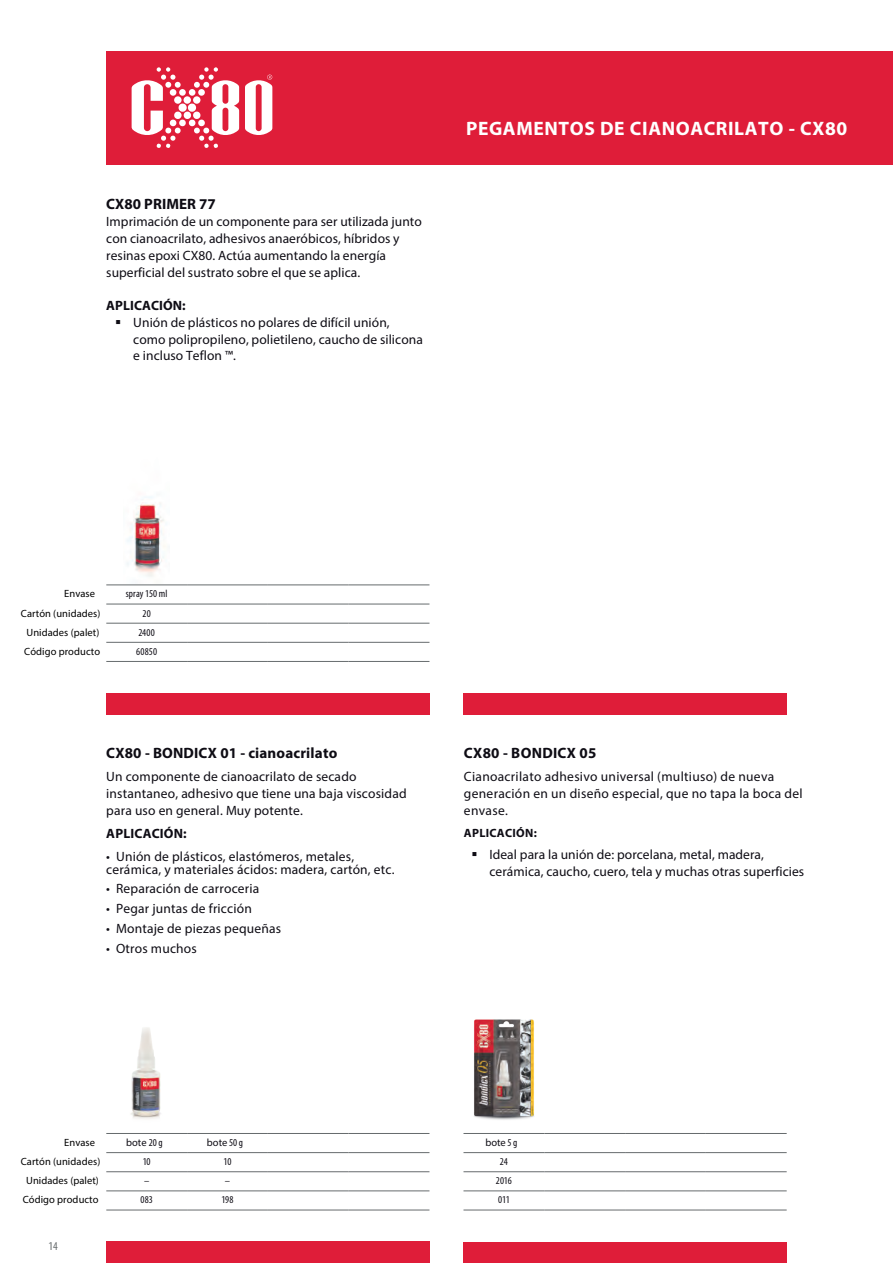
<style>
.page{position:relative;width:893px;height:1263px;background:#fff}
.page>*{position:absolute;margin:0;border:0;box-sizing:border-box;transform-origin:0 0}
.NAZWA_HANDLOWA{font:700 19.5px "Myriad Pro";letter-spacing:.03em;color:#fff}
.wypunktowanie{font:700 15px "Myriad Pro";letter-spacing:.01em;color:#0e0c14}
.wypunktowanie-2{font:13.5px/16.8px "Myriad Pro";letter-spacing:.005em;color:#0e0c14}
.wypunktowanie-3{font:700 13.5px "Myriad Pro";letter-spacing:.01em;color:#0e0c14}
.wypunktowanie-4{font:700 12px "Myriad Pro";letter-spacing:.025em;color:#0e0c14}
.t1{font:condensed 12px "Myriad Pro";color:#666b6d}
.t2{font:10.5px "Myriad Pro";letter-spacing:.01em;color:#000}
.dane_w_tabeli{font:condensed 10.5px "Myriad Pro";letter-spacing:.01em;color:#0e0c14}
.dane_w_tabeli-2{font:10.5px "Myriad Pro";color:#0e0c14}
.s1{font-stretch:condensed}
</style>
<div class="page">
<div style="left:463px;top:1242px;width:324px;height:21px;background:#df1d39"></div>
<div style="left:463px;top:693px;width:324px;height:21px;background:#df1d39"></div>
<div style="left:106px;top:51px;width:787px;height:113px;background:#df1d39"></div>
<svg style="left:132px;top:67px;width:140px;height:81px"></svg>
<img style="left:127px;top:496px;width:39px;height:81px">
<div style="left:106px;top:1242px;width:323px;height:21px;background:#df1d39"></div>
<div style="left:106px;top:693px;width:323px;height:21px;background:#df1d39"></div>
<img style="left:131px;top:1027px;width:30px;height:92px">
<hr style="left:106px;top:1171px;width:81px;height:1px;background:#666b6d">
<hr style="left:187px;top:1171px;width:81px;height:1px;background:#666b6d">
<hr style="left:268px;top:1171px;width:81px;height:1px;background:#666b6d">
<hr style="left:349px;top:1171px;width:80px;height:1px;background:#666b6d">
<hr style="left:106px;top:1190px;width:81px;height:1px;background:#666b6d">
<hr style="left:187px;top:1190px;width:81px;height:1px;background:#666b6d">
<hr style="left:268px;top:1190px;width:81px;height:1px;background:#666b6d">
<hr style="left:349px;top:1190px;width:80px;height:1px;background:#666b6d">
<hr style="left:106px;top:1210px;width:81px;height:1px;background:#666b6d">
<hr style="left:187px;top:1210px;width:81px;height:1px;background:#666b6d">
<hr style="left:268px;top:1210px;width:81px;height:1px;background:#666b6d">
<hr style="left:349px;top:1210px;width:80px;height:1px;background:#666b6d">
<hr style="left:106px;top:1133px;width:81px;height:1px;background:#666b6d">
<hr style="left:187px;top:1133px;width:81px;height:1px;background:#666b6d">
<hr style="left:268px;top:1133px;width:81px;height:1px;background:#666b6d">
<hr style="left:349px;top:1133px;width:80px;height:1px;background:#666b6d">
<hr style="left:106px;top:1152px;width:81px;height:1px;background:#666b6d">
<hr style="left:187px;top:1152px;width:81px;height:1px;background:#666b6d">
<hr style="left:268px;top:1152px;width:81px;height:1px;background:#666b6d">
<hr style="left:349px;top:1152px;width:80px;height:1px;background:#666b6d">
<hr style="left:106px;top:623px;width:81px;height:1px;background:#666b6d">
<hr style="left:187px;top:623px;width:81px;height:1px;background:#666b6d">
<hr style="left:268px;top:623px;width:81px;height:1px;background:#666b6d">
<hr style="left:349px;top:623px;width:80px;height:1px;background:#666b6d">
<hr style="left:106px;top:642px;width:81px;height:1px;background:#666b6d">
<hr style="left:187px;top:642px;width:81px;height:1px;background:#666b6d">
<hr style="left:268px;top:642px;width:81px;height:1px;background:#666b6d">
<hr style="left:349px;top:642px;width:80px;height:1px;background:#666b6d">
<hr style="left:106px;top:661px;width:81px;height:1px;background:#666b6d">
<hr style="left:187px;top:661px;width:81px;height:1px;background:#666b6d">
<hr style="left:268px;top:661px;width:81px;height:1px;background:#666b6d">
<hr style="left:349px;top:661px;width:80px;height:1px;background:#666b6d">
<hr style="left:106px;top:585px;width:81px;height:1px;background:#666b6d">
<hr style="left:187px;top:585px;width:81px;height:1px;background:#666b6d">
<hr style="left:268px;top:585px;width:81px;height:1px;background:#666b6d">
<hr style="left:349px;top:585px;width:80px;height:1px;background:#666b6d">
<hr style="left:106px;top:604px;width:81px;height:1px;background:#666b6d">
<hr style="left:187px;top:604px;width:81px;height:1px;background:#666b6d">
<hr style="left:268px;top:604px;width:81px;height:1px;background:#666b6d">
<hr style="left:349px;top:604px;width:80px;height:1px;background:#666b6d">
<hr style="left:463px;top:1171px;width:81px;height:1px;background:#666b6d">
<hr style="left:544px;top:1171px;width:81px;height:1px;background:#666b6d">
<hr style="left:625px;top:1171px;width:81px;height:1px;background:#666b6d">
<hr style="left:706px;top:1171px;width:81px;height:1px;background:#666b6d">
<hr style="left:463px;top:1190px;width:81px;height:1px;background:#666b6d">
<hr style="left:544px;top:1190px;width:81px;height:1px;background:#666b6d">
<hr style="left:625px;top:1190px;width:81px;height:1px;background:#666b6d">
<hr style="left:706px;top:1190px;width:81px;height:1px;background:#666b6d">
<hr style="left:463px;top:1210px;width:81px;height:1px;background:#666b6d">
<hr style="left:544px;top:1210px;width:81px;height:1px;background:#666b6d">
<hr style="left:625px;top:1210px;width:81px;height:1px;background:#666b6d">
<hr style="left:706px;top:1210px;width:81px;height:1px;background:#666b6d">
<hr style="left:463px;top:1133px;width:81px;height:1px;background:#666b6d">
<hr style="left:544px;top:1133px;width:81px;height:1px;background:#666b6d">
<hr style="left:625px;top:1133px;width:81px;height:1px;background:#666b6d">
<hr style="left:706px;top:1133px;width:81px;height:1px;background:#666b6d">
<hr style="left:463px;top:1152px;width:81px;height:1px;background:#666b6d">
<hr style="left:544px;top:1152px;width:81px;height:1px;background:#666b6d">
<hr style="left:625px;top:1152px;width:81px;height:1px;background:#666b6d">
<hr style="left:706px;top:1152px;width:81px;height:1px;background:#666b6d">
<img style="left:474px;top:1019px;width:60px;height:101px">
<p class="wypunktowanie" style="left:106px;top:194px;width:111px">CX80 PRIMER 77</p>
<p class="wypunktowanie-2" style="left:106px;top:213px;width:317px">Imprimación de un componente para ser utilizada junto con cianoacrilato, adhesivos anaeróbicos, híbridos y resinas epoxi CX80. Actúa aumentando la energía superficial del sustrato sobre el que se aplica.</p>
<p class="wypunktowanie-3" style="left:106px;top:297px;width:81px">APLICACIÓN:</p>
<p class="wypunktowanie-2" style="left:133px;top:314px;width:291px;text-indent:-18px">▪ Unión de plásticos no polares de difícil unión, como polipropileno, polietileno, caucho de silicona e incluso Teflon ™.</p>
<p class="NAZWA_HANDLOWA" style="left:466px;top:116px;width:383px">PEGAMENTOS DE CIANOACRILATO - CX80</p>
<p class="t2" style="left:64px;top:587px;width:32px">Envase</p>
<p class="t2" style="left:21px;top:607px;width:81px">Cartón (unidades)</p>
<p class="t2" style="left:27px;top:626px;width:74px">Unidades (palet)</p>
<p class="t2" style="left:24px;top:645px;width:77px">Código producto</p>
<p class="dane_w_tabeli" style="left:126px;top:588px;width:43px">spray 150 ml</p>
<p class="dane_w_tabeli" style="left:143px;top:607px;width:10px">20</p>
<p class="dane_w_tabeli" style="left:138px;top:626px;width:18px">2400</p>
<p class="dane_w_tabeli" style="left:136px;top:645px;width:22px">60850</p>
<p class="wypunktowanie" style="left:106px;top:743px;width:233px">CX80 - BONDICX 01 - cianoacrilato</p>
<p class="wypunktowanie-2" style="left:106px;top:768px;width:302px">Un componente de cianoacrilato de secado instantaneo, adhesivo que tiene una baja viscosidad para uso en general. Muy potente.</p>
<p class="wypunktowanie-3" style="left:106px;top:825px;width:82px">APLICACIÓN:</p>
<p class="wypunktowanie-2" style="left:106px;top:849px;width:290px;line-height:12.9px">• Unión de plásticos, elastómeros, metales, cerámica, y materiales ácidos: madera, cartón, etc.</p>
<p class="wypunktowanie-2" style="left:106px;top:880px;width:155px">• Reparación de carroceria</p>
<p class="wypunktowanie-2" style="left:106px;top:900px;width:147px">• Pegar juntas de fricción</p>
<p class="wypunktowanie-2" style="left:106px;top:920px;width:176px">• Montaje de piezas pequeñas</p>
<p class="wypunktowanie-2" style="left:106px;top:940px;width:92px">• Otros muchos</p>
<p class="wypunktowanie" style="left:464px;top:743px;width:134px">CX80 - BONDICX 05</p>
<p class="wypunktowanie-2" style="left:464px;top:768px;width:340px">Cianoacrilato adhesivo universal (multiuso) de nueva generación en un diseño especial, que no tapa la boca del envase.</p>
<p class="wypunktowanie-4" style="left:464px;top:825px;width:74px">APLICACIÓN:</p>
<p class="wypunktowanie-2" style="left:489px;top:846px;width:316px;text-indent:-18px">▪ Ideal para la unión de: porcelana, metal, madera, cerámica, caucho, cuero, tela y muchas otras superficies</p>
<p class="t2" style="left:64px;top:1136px;width:32px">Envase</p>
<p class="t2" style="left:21px;top:1155px;width:81px">Cartón (unidades)</p>
<p class="t2" style="left:26px;top:1174px;width:74px">Unidades (palet)</p>
<p class="t2" style="left:23px;top:1193px;width:77px">Código producto</p>
<p class="t1" style="left:49px;top:1239px;width:11px">14</p>
<p class="dane_w_tabeli-2" style="left:126px;top:1136px;width:38px">bote <span class="s1">20 g</span></p>
<p class="dane_w_tabeli-2" style="left:207px;top:1136px;width:38px">bote <span class="s1">50 g</span></p>
<p class="dane_w_tabeli" style="left:143px;top:1155px;width:9px">10</p>
<p class="dane_w_tabeli" style="left:223px;top:1155px;width:9px">10</p>
<p class="dane_w_tabeli" style="left:144px;top:1174px;width:7px">–</p>
<p class="dane_w_tabeli" style="left:225px;top:1174px;width:7px">–</p>
<p class="dane_w_tabeli" style="left:140px;top:1193px;width:14px">083</p>
<p class="dane_w_tabeli" style="left:221px;top:1193px;width:14px">198</p>
<p class="dane_w_tabeli-2" style="left:485px;top:1136px;width:34px">bote <span class="s1">5 g</span></p>
<p class="dane_w_tabeli" style="left:500px;top:1155px;width:9px">24</p>
<p class="dane_w_tabeli" style="left:496px;top:1174px;width:18px">2016</p>
<p class="dane_w_tabeli" style="left:498px;top:1193px;width:13px">011</p>
</div>
